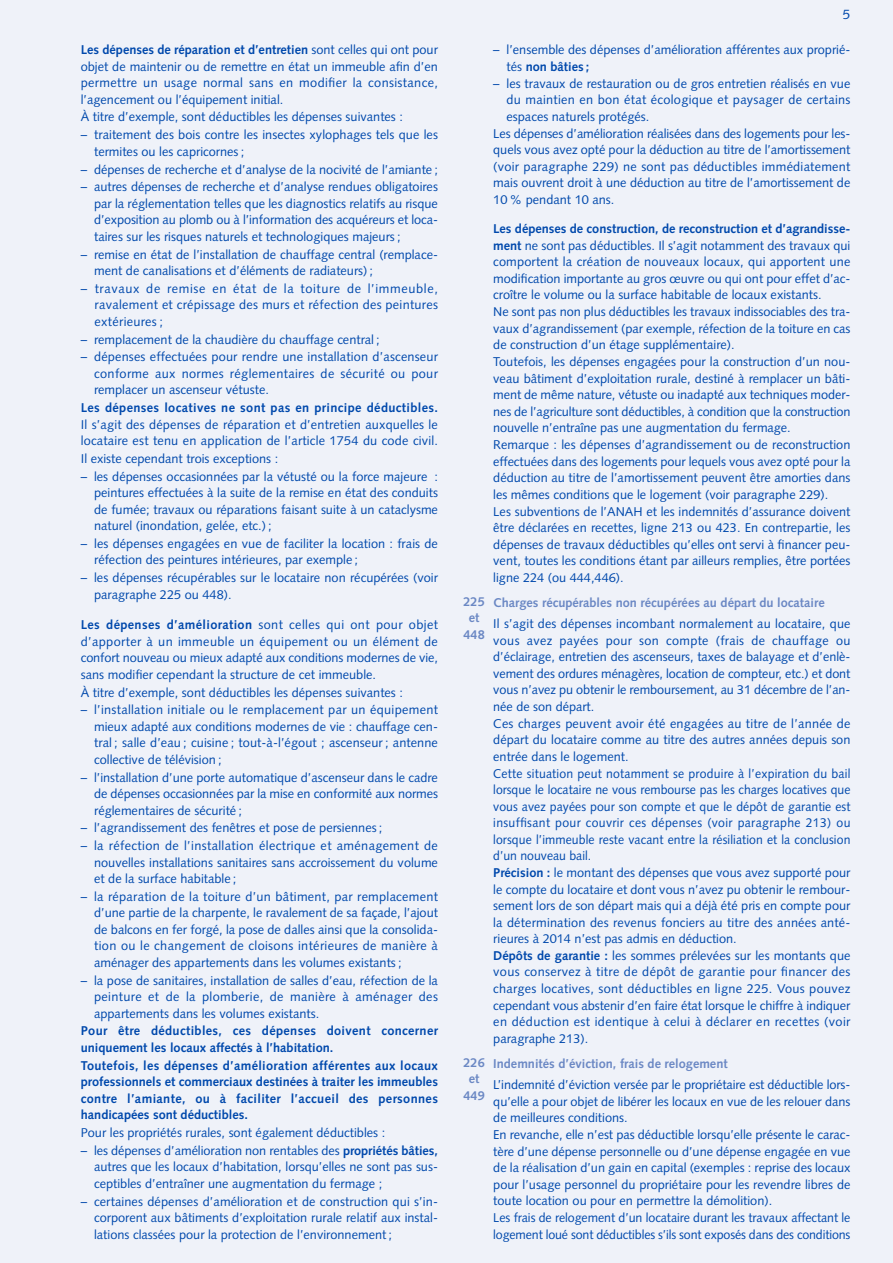
<style>
.page{position:relative;width:893px;height:1263px;background:#eff2f9}
.page>*{position:absolute;margin:0;border:0;box-sizing:border-box;transform-origin:0 0}
.t1{font:13.5px "Syntax";color:#0048ac}
.t2{font:12.75px/16.5px "Syntax";color:#0048ac;text-align:justify}
.t3{font:700 12.75px/16.5px "Syntax";letter-spacing:.03em;color:#0048ac}
.t4{font:700 12.75px/16.5px "Syntax";color:#6b88c4;text-align:center}
.t5{font:12.75px "Syntax";letter-spacing:.02em;color:#0048ac}
.s1{font-weight:700}
</style>
<div class="page">
<p class="t2" style="left:81px;top:43px;width:359px"><span class="s1">Les dépenses de réparation et d’entretien</span> sont celles qui ont pour objet de maintenir ou de remettre en état un immeuble afin d’en permettre un usage normal sans en modifier la consistance, l’agencement ou l’équipement initial.</p>
<p class="t2" style="left:81px;top:110px;width:324px">À titre d’exemple, sont déductibles les dépenses suivantes :</p>
<p class="t2" style="left:94px;top:128px;width:345px;text-indent:-13px">– traitement des bois contre les insectes xylophages tels que les termites ou les capricornes ;</p>
<p class="t2" style="left:81px;top:162px;width:359px">– dépenses de recherche et d’analyse de la nocivité de l’amiante ;</p>
<p class="t2" style="left:94px;top:180px;width:345px;text-indent:-13px">– autres dépenses de recherche et d’analyse rendues obligatoires par la réglementation telles que les diagnostics relatifs au risque d’exposition au plomb ou à l’information des acquéreurs et loca&shy;taires sur les risques naturels et technologiques majeurs ;</p>
<p class="t2" style="left:94px;top:247px;width:345px;text-indent:-13px">– remise en état de l’installation de chauffage central (remplace&shy;ment de canalisations et d’éléments de radiateurs) ;</p>
<p class="t2" style="left:95px;top:281px;width:345px;text-indent:-14px">– travaux de remise en état de la toiture de l’immeuble, ravalement et crépissage des murs et réfection des peintures extérieures ;</p>
<p class="t2" style="left:81px;top:332px;width:300px">– remplacement de la chaudière du chauffage central ;</p>
<p class="t2" style="left:94px;top:350px;width:345px;text-indent:-13px">– dépenses effectuées pour rendre une installation d’ascenseur conforme aux normes réglementaires de sécurité ou pour remplacer un ascenseur vétuste.</p>
<p class="t3" style="left:81px;top:401px;width:359px">Les dépenses locatives ne sont pas en principe déductibles.</p>
<p class="t2" style="left:81px;top:417px;width:359px">Il s’agit des dépenses de réparation et d’entretien auxquelles le locataire est tenu en application de l’article 1754 du code civil.</p>
<p class="t2" style="left:81px;top:451px;width:199px">Il existe cependant trois exceptions :</p>
<p class="t2" style="left:94px;top:469px;width:345px;text-indent:-13px">– les dépenses occasionnées par la vétusté ou la force majeure : peintures effectuées à la suite de la remise en état des conduits de fumée; travaux ou réparations faisant suite à un cataclysme naturel (inondation, gelée, etc.) ;</p>
<p class="t2" style="left:94px;top:536px;width:345px;text-indent:-13px">– les dépenses engagées en vue de faciliter la location : frais de réfection des peintures intérieures, par exemple ;</p>
<p class="t2" style="left:94px;top:571px;width:345px;text-indent:-13px">– les dépenses récupérables sur le locataire non récupérées (voir paragraphe 225 ou 448).</p>
<p class="t2" style="left:81px;top:618px;width:359px"><span class="s1">Les dépenses d’amélioration</span> sont celles qui ont pour objet d’apporter à un immeuble un équipement ou un élément de confort nouveau ou mieux adapté aux conditions modernes de vie, sans modifier cependant la structure de cet immeuble.</p>
<p class="t2" style="left:81px;top:685px;width:324px">À titre d’exemple, sont déductibles les dépenses suivantes :</p>
<p class="t2" style="left:94px;top:703px;width:345px;text-indent:-13px">– l’installation initiale ou le remplacement par un équipement mieux adapté aux conditions modernes de vie : chauffage cen&shy;tral ; salle d’eau ; cuisine ; tout-à-l’égout ; ascenseur ; antenne collective de télévision ;</p>
<p class="t2" style="left:94px;top:770px;width:345px;text-indent:-13px">– l’installation d’une porte automatique d’ascenseur dans le cadre de dépenses occasionnées par la mise en conformité aux normes réglementaires de sécurité ;</p>
<p class="t2" style="left:81px;top:821px;width:303px">– l’agrandissement des fenêtres et pose de persiennes ;</p>
<p class="t2" style="left:94px;top:838px;width:345px;text-indent:-13px">– la réfection de l’installation électrique et aménagement de nouvelles installations sanitaires sans accroissement du volume et de la surface habitable ;</p>
<p class="t2" style="left:94px;top:889px;width:345px;text-indent:-13px">– la réparation de la toiture d’un bâtiment, par remplacement d’une partie de la charpente, le ravalement de sa façade, l’ajout de balcons en fer forgé, la pose de dalles ainsi que la consolida&shy;tion ou le changement de cloisons intérieures de manière à aménager des appartements dans les volumes existants ;</p>
<p class="t2" style="left:94px;top:973px;width:345px;text-indent:-13px">– la pose de sanitaires, installation de salles d’eau, réfection de la peinture et de la plomberie, de manière à aménager des appartements dans les volumes existants.</p>
<p class="t3" style="left:81px;top:1024px;width:359px">Pour être déductibles, ces dépenses doivent concerner uniquement les locaux affectés à l’habitation.</p>
<p class="t3" style="left:81px;top:1058px;width:359px;text-align:justify">Toutefois, les dépenses d’amélioration afférentes aux locaux professionnels et commerciaux destinées à traiter les immeubles contre l’amiante, ou à faciliter l’accueil des personnes handicapées sont déductibles.</p>
<p class="t2" style="left:81px;top:1125px;width:306px">Pour les propriétés rurales, sont également déductibles :</p>
<p class="t2" style="left:94px;top:1143px;width:345px;text-indent:-13px">– les dépenses d’amélioration non rentables des <span class="s1">propriétés bâties, </span>autres que les locaux d’habitation, lorsqu’elles ne sont pas sus&shy;ceptibles d’entraîner une augmentation du fermage ;</p>
<p class="t2" style="left:94px;top:1194px;width:345px;text-indent:-13px">– certaines dépenses d’amélioration et de construction qui s’in&shy;corporent aux bâtiments d’exploitation rurale relatif aux instal&shy;lations classées pour la protection de l’environnement ;</p>
<p class="t1" style="left:843px;top:9px;width:9px">5</p>
<p class="t4" style="left:463px;top:594px;width:23px">225 et<br>448</p>
<p class="t4" style="left:463px;top:1055px;width:23px">226 et<br>449</p>
<p class="t2" style="left:507px;top:43px;width:345px;text-indent:-13px">– l’ensemble des dépenses d’amélioration afférentes aux proprié&shy;tés <span class="s1">non bâties ;</span></p>
<p class="t2" style="left:493px;top:76px;width:359px">– les travaux de restauration ou de gros entretien réalisés en vue</p>
<p class="t5" style="left:507px;top:95px;width:345px">du maintien en bon état écologique et paysager de certains</p>
<p class="t2" style="left:507px;top:109px;width:144px">espaces naturels protégés.</p>
<p class="t2" style="left:493px;top:126px;width:359px">Les dépenses d’amélioration réalisées dans des logements pour les-</p>
<p class="t2" style="left:493px;top:143px;width:359px">quels vous avez opté pour la déduction au titre de l’amortissement</p>
<p class="t5" style="left:493px;top:161px;width:359px">(voir paragraphe 229) ne sont pas déductibles immédiatement</p>
<p class="t2" style="left:493px;top:176px;width:359px">mais ouvrent droit à une déduction au titre de l’amortissement de</p>
<p class="t2" style="left:493px;top:192px;width:123px">10 % pendant 10 ans.</p>
<p class="t2" style="left:493px;top:222px;width:359px;text-align:left"><span class="s1">Les dépenses de construction, de reconstruction et d’agrandisse&shy;ment</span> ne sont pas déductibles. Il s’agit notamment des travaux qui comportent la création de nouveaux locaux, qui apportent une modification importante au gros œuvre ou qui ont pour effet d’ac&shy;croître le volume ou la surface habitable de locaux existants.<br>Ne sont pas non plus déductibles les travaux indissociables des tra&shy;vaux d’agrandissement (par exemple, réfection de la toiture en cas de construction d’un étage supplémentaire).<br>Toutefois, les dépenses engagées pour la construction d’un nou&shy;veau bâtiment d’exploitation rurale, destiné à remplacer un bâti&shy;ment de même nature, vétuste ou inadapté aux techniques moder&shy;nes de l’agriculture sont déductibles, à condition que la construction nouvelle n’entraîne pas une augmentation du fermage.<br>Remarque : les dépenses d’agrandissement ou de reconstruction effectuées dans des logements pour lequels vous avez opté pour la déduction au titre de l’amortissement peuvent être amorties dans les mêmes conditions que le logement (voir paragraphe 229).<br>Les subventions de l’ANAH et les indemnités d’assurance doivent être déclarées en recettes, ligne 213 ou 423. En contrepartie, les dépenses de travaux déductibles qu’elles ont servi à financer peu&shy;vent, toutes les conditions étant par ailleurs remplies, être portées ligne 224 (ou 444,446).</p>
<p class="t4" style="left:493px;top:595px;width:333px">Charges récupérables non récupérées au départ du locataire</p>
<p class="t2" style="left:493px;top:617px;width:359px;text-align:left">Il s’agit des dépenses incombant normalement au locataire, que vous avez payées pour son compte (frais de chauffage ou d’éclairage, entretien des ascenseurs, taxes de balayage et d’enlè&shy;vement des ordures ménagères, location de compteur, etc.) et dont vous n’avez pu obtenir le remboursement, au 31 décembre de l’an&shy;née de son départ.<br>Ces charges peuvent avoir été engagées au titre de l’année de départ du locataire comme au titre des autres années depuis son entrée dans le logement.<br>Cette situation peut notamment se produire à l’expiration du bail lorsque le locataire ne vous rembourse pas les charges locatives que vous avez payées pour son compte et que le dépôt de garantie est insuffisant pour couvrir ces dépenses (voir paragraphe 213) ou lorsque l’immeuble reste vacant entre la résiliation et la conclusion d’un nouveau bail.<br><span class="s1">Précision :</span> le montant des dépenses que vous avez supporté pour le compte du locataire et dont vous n’avez pu obtenir le rembour&shy;sement lors de son départ mais qui a déjà été pris en compte pour la détermination des revenus fonciers au titre des années anté&shy;rieures à 2014 n’est pas admis en déduction.<br><span class="s1">Dépôts de garantie :</span> les sommes prélevées sur les montants que vous conservez à titre de dépôt de garantie pour financer des charges locatives, sont déductibles en ligne 225. Vous pouvez cependant vous abstenir d’en faire état lorsque le chiffre à indiquer en déduction est identique à celui à déclarer en recettes (voir paragraphe 213).</p>
<p class="t4" style="left:493px;top:1056px;width:236px">Indemnités d’éviction, frais de relogement</p>
<p class="t2" style="left:493px;top:1077px;width:359px;text-align:left">L’indemnité d’éviction versée par le propriétaire est déductible lors&shy;qu’elle a pour objet de libérer les locaux en vue de les relouer dans de meilleures conditions.<br>En revanche, elle n’est pas déductible lorsqu’elle présente le carac&shy;tère d’une dépense personnelle ou d’une dépense engagée en vue de la réalisation d’un gain en capital (exemples : reprise des locaux pour l’usage personnel du propriétaire pour les revendre libres de toute location ou pour en permettre la démolition).<br>Les frais de relogement d’un locataire durant les travaux affectant le logement loué sont déductibles s’ils sont exposés dans des conditions</p>
</div>
